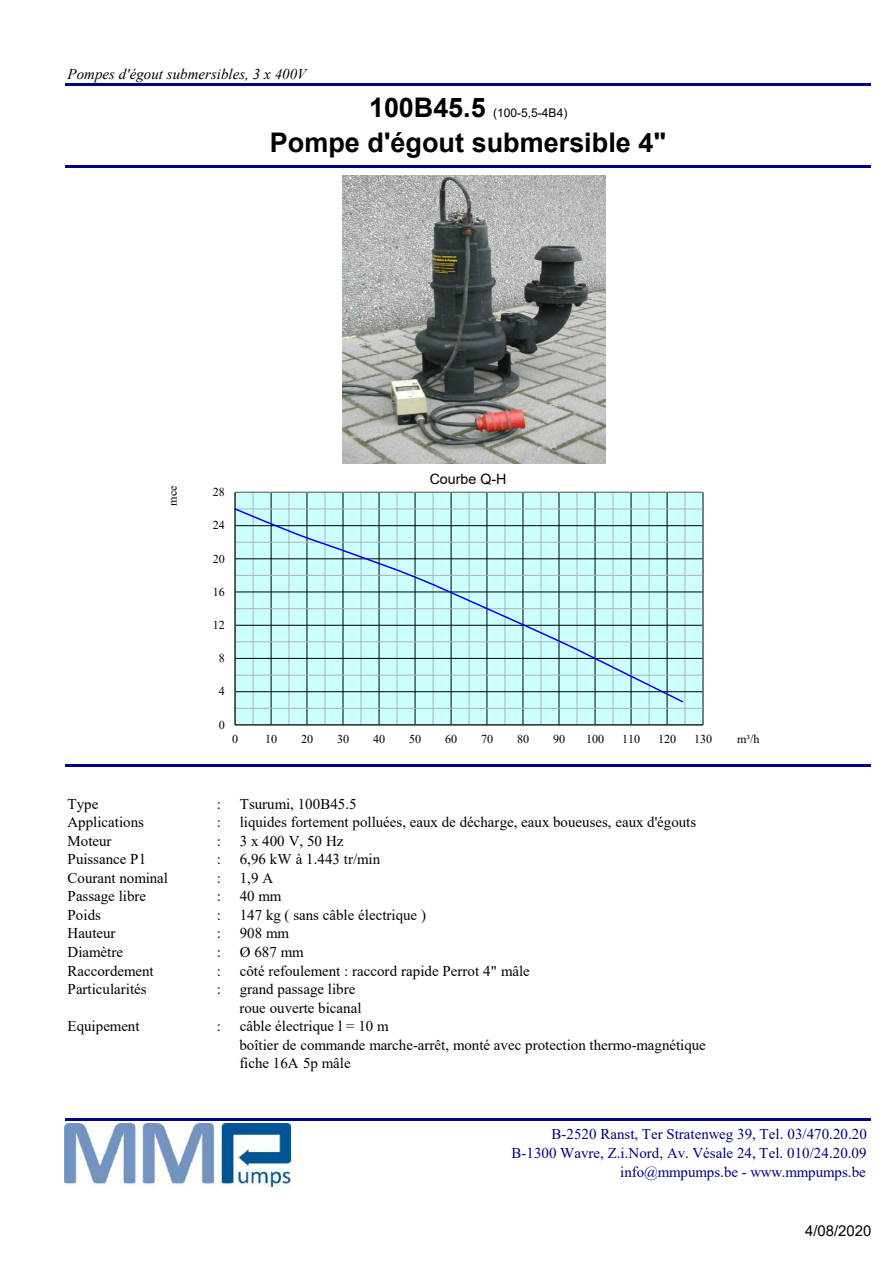
<style>
.page{position:relative;width:894px;height:1264px;background:#fff}
.page>*{position:absolute;margin:0;border:0;box-sizing:border-box;transform-origin:0 0}
.t1{font:700 27px "Arial";color:#000}
.t2{font:15px/18.6px "Times New Roman";color:#000}
.t3{font:15px/19.2px "Times New Roman";color:#000080;text-align:right}
.t4{font:italic 15px "Times New Roman";color:#000}
.t5{font:15px "Arial";color:#000}
.t6{font:14.25px "Arial";color:#000}
.t7{font:12.15px "Times New Roman";color:#000}
.t8{font:12px "Times New Roman";letter-spacing:-.01em;color:#000}
.t9{font:12px "Arial";letter-spacing:-.005em;color:#000}
</style>
<div class="page">
<hr style="left:65px;top:83px;width:805px;height:3px;background:#000080">
<hr style="left:65px;top:165px;width:805px;height:3px;background:#000080">
<hr style="left:65px;top:764px;width:805px;height:3px;background:#000080">
<hr style="left:65px;top:1118px;width:805px;height:3px;background:#000080">
<div style="left:235px;top:492px;width:467px;height:233px;background:#cff"></div>
<hr style="left:253px;top:492px;width:1px;height:233px;background:#b2b2b2">
<hr style="left:288px;top:492px;width:1px;height:233px;background:#b2b2b2">
<hr style="left:324px;top:492px;width:1px;height:233px;background:#b2b2b2">
<hr style="left:360px;top:492px;width:1px;height:233px;background:#b2b2b2">
<hr style="left:396px;top:492px;width:1px;height:233px;background:#b2b2b2">
<hr style="left:432px;top:492px;width:1px;height:233px;background:#b2b2b2">
<hr style="left:468px;top:492px;width:1px;height:233px;background:#b2b2b2">
<hr style="left:504px;top:492px;width:1px;height:233px;background:#b2b2b2">
<hr style="left:540px;top:492px;width:1px;height:233px;background:#b2b2b2">
<hr style="left:576px;top:492px;width:1px;height:233px;background:#b2b2b2">
<hr style="left:612px;top:492px;width:1px;height:233px;background:#b2b2b2">
<hr style="left:648px;top:492px;width:1px;height:233px;background:#b2b2b2">
<hr style="left:684px;top:492px;width:1px;height:233px;background:#b2b2b2">
<hr style="left:271px;top:492px;width:1px;height:233px;background:#000">
<hr style="left:306px;top:492px;width:1px;height:233px;background:#000">
<hr style="left:342px;top:492px;width:1px;height:233px;background:#000">
<hr style="left:378px;top:492px;width:1px;height:233px;background:#000">
<hr style="left:414px;top:492px;width:1px;height:233px;background:#000">
<hr style="left:450px;top:492px;width:1px;height:233px;background:#000">
<hr style="left:486px;top:492px;width:1px;height:233px;background:#000">
<hr style="left:522px;top:492px;width:1px;height:233px;background:#000">
<hr style="left:558px;top:492px;width:1px;height:233px;background:#000">
<hr style="left:594px;top:492px;width:1px;height:233px;background:#000">
<hr style="left:630px;top:492px;width:1px;height:233px;background:#000">
<hr style="left:666px;top:492px;width:1px;height:233px;background:#000">
<hr style="left:235px;top:708px;width:467px;height:1px;background:#b2b2b2">
<hr style="left:235px;top:674px;width:467px;height:1px;background:#b2b2b2">
<hr style="left:235px;top:641px;width:467px;height:1px;background:#b2b2b2">
<hr style="left:235px;top:608px;width:467px;height:1px;background:#b2b2b2">
<hr style="left:235px;top:575px;width:467px;height:1px;background:#b2b2b2">
<hr style="left:235px;top:542px;width:467px;height:1px;background:#b2b2b2">
<hr style="left:235px;top:508px;width:467px;height:1px;background:#b2b2b2">
<hr style="left:235px;top:691px;width:467px;height:1px;background:#000">
<hr style="left:235px;top:658px;width:467px;height:1px;background:#000">
<hr style="left:235px;top:625px;width:467px;height:1px;background:#000">
<hr style="left:235px;top:591px;width:467px;height:1px;background:#000">
<hr style="left:235px;top:558px;width:467px;height:1px;background:#000">
<hr style="left:235px;top:525px;width:467px;height:1px;background:#000">
<hr style="left:235px;top:724px;width:467px;height:1px;background:#000">
<hr style="left:234px;top:492px;width:1px;height:233px;background:#000">
<svg style="left:234px;top:507px;width:450px;height:196px"></svg>
<img style="left:342px;top:175px;width:263px;height:289px">
<img style="left:64px;top:1123px;width:227px;height:62px">
<p class="t4" style="left:68px;top:69px;width:240px">Pompes d'égout submersibles, 3 x 400V</p>
<h1 class="t1" style="left:369px;top:98px;width:118px">100B45.5</h1>
<p class="t9" style="left:493px;top:109px;width:76px">(100-5,5-4B4)</p>
<h1 class="t1" style="left:270px;top:132px;width:398px">Pompe d'égout submersible 4"</h1>
<p class="t7" style="left:168px;top:505px;width:22px;rotate:-90deg">mce</p>
<p class="t8" style="left:213px;top:488px;width:13px">28</p>
<p class="t8" style="left:213px;top:521px;width:13px">24</p>
<p class="t6" style="left:429px;top:473px;width:78px">Courbe Q-H</p>
<p class="t8" style="left:213px;top:554px;width:13px">20</p>
<p class="t8" style="left:213px;top:587px;width:13px">16</p>
<p class="t8" style="left:213px;top:620px;width:13px">12</p>
<p class="t8" style="left:219px;top:654px;width:8px">8</p>
<p class="t8" style="left:219px;top:687px;width:8px">4</p>
<p class="t8" style="left:219px;top:720px;width:8px">0</p>
<p class="t8" style="left:232px;top:734px;width:8px">0</p>
<p class="t8" style="left:265px;top:734px;width:13px">10</p>
<p class="t8" style="left:301px;top:734px;width:13px">20</p>
<p class="t8" style="left:337px;top:734px;width:13px">30</p>
<p class="t8" style="left:373px;top:734px;width:13px">40</p>
<p class="t8" style="left:409px;top:734px;width:13px">50</p>
<p class="t8" style="left:445px;top:734px;width:13px">60</p>
<p class="t8" style="left:481px;top:734px;width:13px">70</p>
<p class="t8" style="left:517px;top:734px;width:13px">80</p>
<p class="t8" style="left:553px;top:734px;width:13px">90</p>
<p class="t8" style="left:586px;top:734px;width:20px">100</p>
<p class="t8" style="left:622px;top:734px;width:20px">110</p>
<p class="t8" style="left:658px;top:734px;width:20px">120</p>
<p class="t8" style="left:694px;top:734px;width:20px">130</p>
<p class="t2" style="left:68px;top:795px;width:32px">Type</p>
<p class="t2" style="left:217px;top:795px;width:6px">:</p>
<p class="t2" style="left:240px;top:795px;width:118px">Tsurumi, 100B45.5</p>
<p class="t2" style="left:68px;top:814px;width:78px">Applications</p>
<p class="t2" style="left:217px;top:814px;width:6px">:</p>
<p class="t2" style="left:240px;top:814px;width:458px">liquides fortement polluées, eaux de décharge, eaux boueuses, eaux d'égouts</p>
<p class="t2" style="left:68px;top:832px;width:46px">Moteur</p>
<p class="t2" style="left:217px;top:832px;width:6px">:</p>
<p class="t2" style="left:240px;top:832px;width:105px">3 x 400 V, 50 Hz</p>
<p class="t2" style="left:68px;top:851px;width:80px">Puissance P1</p>
<p class="t2" style="left:217px;top:851px;width:6px">:</p>
<p class="t2" style="left:240px;top:851px;width:142px">6,96 kW à 1.443 tr/min</p>
<p class="t2" style="left:68px;top:869px;width:102px">Courant nominal</p>
<p class="t2" style="left:217px;top:869px;width:6px">:</p>
<p class="t2" style="left:240px;top:869px;width:35px">1,9 A</p>
<p class="t2" style="left:68px;top:888px;width:80px">Passage libre</p>
<p class="t2" style="left:217px;top:888px;width:6px">:</p>
<p class="t2" style="left:240px;top:888px;width:43px">40 mm</p>
<p class="t2" style="left:68px;top:907px;width:35px">Poids</p>
<p class="t2" style="left:217px;top:907px;width:6px">:</p>
<p class="t2" style="left:240px;top:907px;width:188px">147 kg ( sans câble électrique )</p>
<p class="t2" style="left:68px;top:925px;width:50px">Hauteur</p>
<p class="t2" style="left:217px;top:925px;width:6px">:</p>
<p class="t2" style="left:240px;top:925px;width:51px">908 mm</p>
<p class="t2" style="left:68px;top:944px;width:57px">Diamètre</p>
<p class="t2" style="left:217px;top:944px;width:6px">:</p>
<p class="t2" style="left:240px;top:944px;width:66px">Ø 687 mm</p>
<p class="t2" style="left:68px;top:962px;width:88px">Raccordement</p>
<p class="t2" style="left:217px;top:962px;width:6px">:</p>
<p class="t2" style="left:240px;top:962px;width:291px">côté refoulement : raccord rapide Perrot 4" mâle</p>
<p class="t2" style="left:68px;top:981px;width:81px">Particularités</p>
<p class="t2" style="left:217px;top:981px;width:6px">:</p>
<p class="t2" style="left:239px;top:981px;width:124px">grand passage libre roue ouverte bicanal</p>
<p class="t2" style="left:68px;top:1018px;width:73px">Equipement</p>
<p class="t2" style="left:217px;top:1018px;width:6px">:</p>
<p class="t2" style="left:239px;top:1018px;width:468px">câble électrique l = 10 m<br>boîtier de commande marche-arrêt, monté avec protection thermo-magnétique fiche 16A 5p mâle</p>
<p class="t8" style="left:736px;top:734px;width:24px">m³/h</p>
<p class="t3" style="left:511px;top:1125px;width:357px">B-2520 Ranst, Ter Stratenweg 39, Tel. 03/470.20.20<br>B-1300 Wavre, Z.i.Nord, Av. Vésale 24, Tel. 010/24.20.09 info@mmpumps.be - www.mmpumps.be</p>
<p class="t5" style="left:804px;top:1225px;width:68px">4/08/2020</p>
</div>
